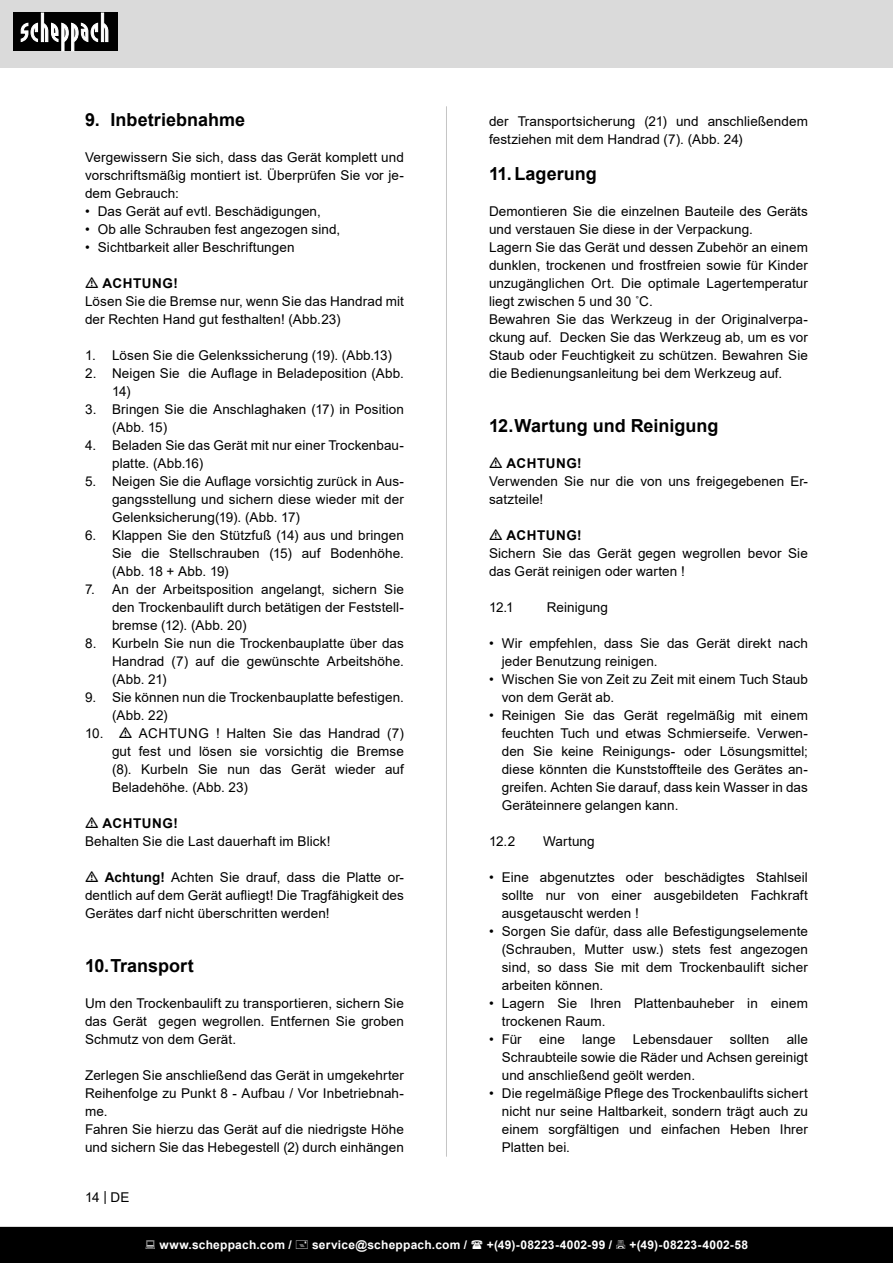
<style>
.page{position:relative;width:893px;height:1263px;background:#fff}
.page>*{position:absolute;margin:0;border:0;box-sizing:border-box;transform-origin:0 0}
.t1{font:700 18px "Arial";color:#000}
.t2{font:13.5px/18px "Arial";letter-spacing:.005em;color:#000;text-align:justify}
.t3{font:700 13.5px "Arial";letter-spacing:.04em;color:#000}
.t4{font:700 12px "Arial";letter-spacing:.02em;color:#fff}
.s1{font-weight:700}
</style>
<div class="page">
<div style="left:0;top:0;width:893px;height:67px;background:#dadada"></div>
<div style="left:13px;top:13px;width:105px;height:38px;background:#000"></div>
<svg style="left:21px;top:13px;width:87px;height:38px"></svg>
<hr style="left:446px;top:106px;width:1px;height:1051px;background:#c5c5c5">
<div style="left:0;top:1227px;width:893px;height:36px;background:#000"></div>
<h1 class="t1" style="left:85px;top:107px;width:162px">9. Inbetriebnahme</h1>
<p class="t2" style="left:85px;top:148px;width:320px">Vergewissern Sie sich, dass das Gerät komplett und vorschriftsmäßig montiert ist. Überprüfen Sie vor je&shy;dem Gebrauch:</p>
<p class="t2" style="left:85px;top:202px;width:237px">• Das Gerät auf evtl. Beschädigungen,</p>
<p class="t2" style="left:85px;top:220px;width:257px">• Ob alle Schrauben fest angezogen sind,</p>
<p class="t2" style="left:85px;top:238px;width:211px">• Sichtbarkeit aller Beschriftungen</p>
<p class="t3" style="left:103px;top:274px;width:77px">ACHTUNG!</p>
<p class="t2" style="left:85px;top:292px;width:320px">Lösen Sie die Bremse nur, wenn Sie das Handrad mit der Rechten Hand gut festhalten! (Abb.23)</p>
<p class="t2" style="left:85px;top:346px;width:308px">1. Lösen Sie die Gelenkssicherung (19). (Abb.13)</p>
<p class="t2" style="left:112px;top:364px;width:293px;text-indent:-27px">2. Neigen Sie die Auflage in Beladeposition (Abb.<br>14)</p>
<p class="t2" style="left:112px;top:400px;width:293px;text-indent:-27px">3. Bringen Sie die Anschlaghaken (17) in Position (Abb. 15)</p>
<p class="t2" style="left:112px;top:436px;width:293px;text-indent:-27px">4. Beladen Sie das Gerät mit nur einer Trockenbau&shy;platte. (Abb.16)</p>
<p class="t2" style="left:112px;top:472px;width:293px;text-indent:-27px">5. Neigen Sie die Auflage vorsichtig zurück in Aus&shy;gangsstellung und sichern diese wieder mit der Gelenksicherung(19). (Abb. 17)</p>
<p class="t2" style="left:112px;top:526px;width:293px;text-indent:-27px">6. Klappen Sie den Stützfuß (14) aus und bringen Sie die Stellschrauben (15) auf Bodenhöhe. (Abb. 18 + Abb. 19)</p>
<p class="t2" style="left:112px;top:580px;width:293px;text-indent:-27px">7. An der Arbeitsposition angelangt, sichern Sie den Trockenbaulift durch betätigen der Feststell&shy;bremse (12). (Abb. 20)</p>
<p class="t2" style="left:112px;top:634px;width:293px;text-indent:-27px">8. Kurbeln Sie nun die Trockenbauplatte über das Handrad (7) auf die gewünschte Arbeitshöhe. (Abb. 21)</p>
<p class="t2" style="left:85px;top:688px;width:320px">9. Sie können nun die Trockenbauplatte befestigen.</p>
<p class="t2" style="left:112px;top:706px;width:57px">(Abb. 22)</p>
<p class="t2" style="left:85px;top:724px;width:20px">10.</p>
<p class="t2" style="left:112px;top:724px;width:293px;text-indent:27px">ACHTUNG ! Halten Sie das Handrad (7) gut fest und lösen sie vorsichtig die Bremse (8). Kurbeln Sie nun das Gerät wieder auf Beladehöhe. (Abb. 23)</p>
<p class="t3" style="left:103px;top:814px;width:77px">ACHTUNG!</p>
<p class="t2" style="left:85px;top:832px;width:247px">Behalten Sie die Last dauerhaft im Blick!</p>
<p class="t2" style="left:85px;top:868px;width:320px;text-indent:20px"><span class="s1">Achtung!</span> Achten Sie drauf, dass die Platte or&shy;dentlich auf dem Gerät aufliegt! Die Tragfähigkeit des Gerätes darf nicht überschritten werden!</p>
<h1 class="t1" style="left:85px;top:953px;width:110px">10.Transport</h1>
<p class="t2" style="left:85px;top:994px;width:320px">Um den Trockenbaulift zu transportieren, sichern Sie das Gerät gegen wegrollen. Entfernen Sie groben Schmutz von dem Gerät.</p>
<p class="t2" style="left:85px;top:1066px;width:320px;text-align:left">Zerlegen Sie anschließend das Gerät in umgekehrter Reihenfolge zu Punkt 8 - Aufbau / Vor Inbetriebnah&shy;me.<br>Fahren Sie hierzu das Gerät auf die niedrigste Höhe und sichern Sie das Hebegestell (2) durch einhängen</p>
<p class="t2" style="left:85px;top:1188px;width:46px">14 | DE</p>
<p class="t2" style="left:489px;top:112px;width:320px">der Transportsicherung (21) und anschließendem festziehen mit dem Handrad (7). (Abb. 24)</p>
<h1 class="t1" style="left:489px;top:161px;width:109px">11.Lagerung</h1>
<p class="t2" style="left:489px;top:202px;width:320px;text-align:left">Demontieren Sie die einzelnen Bauteile des Geräts und verstauen Sie diese in der Verpackung.<br>Lagern Sie das Gerät und dessen Zubehör an einem dunklen, trockenen und frostfreien sowie für Kinder unzugänglichen Ort. Die optimale Lagertemperatur liegt zwischen 5 und 30 ˚C.<br>Bewahren Sie das Werkzeug in der Originalverpa&shy;ckung auf. Decken Sie das Werkzeug ab, um es vor Staub oder Feuchtigkeit zu schützen. Bewahren Sie die Bedienungsanleitung bei dem Werkzeug auf.</p>
<h1 class="t1" style="left:489px;top:413px;width:231px">12.Wartung und Reinigung</h1>
<p class="t3" style="left:506px;top:454px;width:77px">ACHTUNG!</p>
<p class="t2" style="left:489px;top:472px;width:320px">Verwenden Sie nur die von uns freigegebenen Er&shy;satzteile!</p>
<p class="t3" style="left:506px;top:526px;width:77px">ACHTUNG!</p>
<p class="t2" style="left:489px;top:544px;width:320px">Sichern Sie das Gerät gegen wegrollen bevor Sie das Gerät reinigen oder warten !</p>
<p class="t2" style="left:489px;top:598px;width:26px">12.1</p>
<p class="t2" style="left:547px;top:598px;width:63px">Reinigung</p>
<p class="t2" style="left:502px;top:634px;width:308px;text-indent:-13px">• Wir empfehlen, dass Sie das Gerät direkt nach jeder Benutzung reinigen.</p>
<p class="t2" style="left:502px;top:670px;width:308px;text-indent:-13px">• Wischen Sie von Zeit zu Zeit mit einem Tuch Staub von dem Gerät ab.</p>
<p class="t2" style="left:502px;top:706px;width:308px;text-indent:-13px">• Reinigen Sie das Gerät regelmäßig mit einem feuchten Tuch und etwas Schmierseife. Verwen&shy;den Sie keine Reinigungs- oder Lösungsmittel; diese könnten die Kunststoffteile des Gerätes an&shy;greifen. Achten Sie darauf, dass kein Wasser in das Geräteinnere gelangen kann.</p>
<p class="t2" style="left:489px;top:832px;width:28px">12.2</p>
<p class="t2" style="left:543px;top:832px;width:53px">Wartung</p>
<p class="t2" style="left:502px;top:868px;width:308px;text-indent:-13px">• Eine abgenutztes oder beschädigtes Stahlseil sollte nur von einer ausgebildeten Fachkraft ausgetauscht werden !</p>
<p class="t2" style="left:502px;top:922px;width:308px;text-indent:-13px">• Sorgen Sie dafür, dass alle Befestigungselemente (Schrauben, Mutter usw.) stets fest angezogen sind, so dass Sie mit dem Trockenbaulift sicher arbeiten können.</p>
<p class="t2" style="left:502px;top:994px;width:308px;text-indent:-13px">• Lagern Sie Ihren Plattenbauheber in einem trockenen Raum.</p>
<p class="t2" style="left:489px;top:1030px;width:34px">• Für</p>
<p class="t2" style="left:539px;top:1030px;width:27px">eine</p>
<p class="t2" style="left:582px;top:1030px;width:35px">lange</p>
<p class="t2" style="left:633px;top:1030px;width:81px">Lebensdauer</p>
<p class="t2" style="left:730px;top:1030px;width:41px">sollten</p>
<p class="t2" style="left:502px;top:1030px;width:308px;text-indent:285px">alle Schraubteile sowie die Räder und Achsen gereinigt und anschließend geölt werden.</p>
<p class="t2" style="left:502px;top:1084px;width:308px;text-indent:-13px">• Die regelmäßige Pflege des Trockenbaulifts sichert nicht nur seine Haltbarkeit, sondern trägt auch zu einem sorgfältigen und einfachen Heben Ihrer Platten bei.</p>
<p class="t4" style="left:159px;top:1236px;width:134px">www.scheppach.com /</p>
<p class="t4" style="left:312px;top:1236px;width:157px">service@scheppach.com /</p>
<p class="t4" style="left:487px;top:1236px;width:127px">+(49)-08223-4002-99 /</p>
<p class="t4" style="left:629px;top:1236px;width:120px">+(49)-08223-4002-58</p>
</div>
